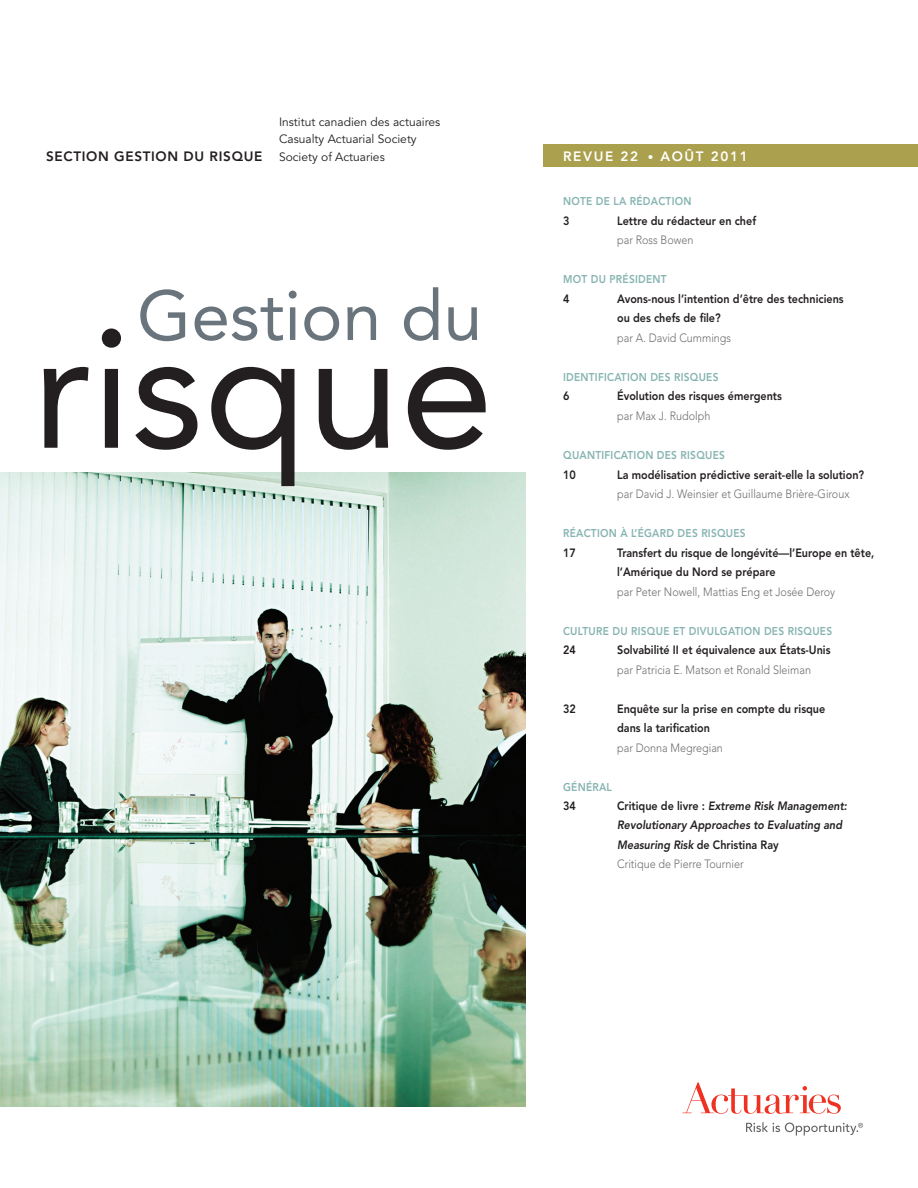
<style>
.page{position:relative;width:918px;height:1188px;background:#fff}
.page>*{position:absolute;margin:0;border:0;box-sizing:border-box;transform-origin:0 0}
.t1{font:800 13.5px "Avenir";letter-spacing:.05em;color:#231f20}
.t2{font:800 13.5px "Avenir";letter-spacing:.12em;color:#fff}
.t3{font:800 12px/19.5px "Avenir";color:#231f20;scale:.9 1}
.t4{font:300 12px "Avenir";color:#6c6d70;scale:.9 1}
.t5{font:italic 800 12px/19.5px "Avenir";color:#231f20;scale:.9 1}
.t6{font:12px/17.4px "Avenir";color:#231f20}
.t7{font:800 11.25px "Avenir";letter-spacing:.025em;color:#86b4b2;scale:.9 1}
.s1{font-weight:300;font-size:11.25px}
.s2{font-style:normal}
.s3{font-weight:300;font-style:normal;color:#6c6d70}
</style>
<div class="page">
<svg style="left:682px;top:1082px;width:159px;height:32px"></svg>
<svg style="left:746px;top:1122px;width:117px;height:14px"></svg>
<div style="left:544px;top:144px;width:374px;height:23px;background:#aaa04d"></div>
<img style="left:0;top:472px;width:526px;height:635px">
<svg style="left:140px;top:287px;width:337px;height:42px"></svg>
<svg style="left:44px;top:329px;width:442px;height:157px"></svg>
<p class="t1" style="left:46px;top:148px;width:218px">Section Gestion Du Risque</p>
<p class="t6" style="left:279px;top:113px;width:163px">Institut canadien des actuaires<br>Casualty Actuarial Society<br>Society of Actuaries</p>
<p class="t2" style="left:563px;top:149px;width:186px">Revue 22 <span class="s1">•</span> aoÛt 2011</p>
<p class="t7" style="left:563px;top:195px;width:144px">N ote de la rédaction</p>
<p class="t3" style="left:563px;top:211px;width:38px">3 L</p>
<p class="t3" style="left:623px;top:211px;width:150px">ettre du rédacteur en chef</p>
<p class="t4" style="left:617px;top:233px;width:86px">par Ross Bowen</p>
<p class="t7" style="left:563px;top:273px;width:117px">Mot du Président</p>
<p class="t3" style="left:563px;top:289px;width:39px">4 A</p>
<p class="t3" style="left:617px;top:289px;width:253px;text-indent:8px">vons-nous l’intention d’être des techniciens ou des chefs de file?</p>
<p class="t4" style="left:617px;top:331px;width:128px">par A. David Cummings</p>
<p class="t7" style="left:563px;top:370px;width:173px">Identification des risques</p>
<p class="t3" style="left:563px;top:387px;width:38px">6 É</p>
<p class="t3" style="left:624px;top:387px;width:177px">volution des risques émergents</p>
<p class="t4" style="left:617px;top:409px;width:105px">par Max J. Rudolph</p>
<p class="t7" style="left:563px;top:448px;width:180px">Quantification des risques</p>
<p class="t3" style="left:563px;top:465px;width:42px">10 L</p>
<p class="t3" style="left:623px;top:465px;width:270px">a modélisation prédictive serait-elle la solution?</p>
<p class="t4" style="left:617px;top:487px;width:260px">par David J. Weinsier et Guillaume Brière-Giroux</p>
<p class="t7" style="left:563px;top:526px;width:203px">Réaction à l’égard des risques</p>
<p class="t3" style="left:563px;top:543px;width:42px">17 T</p>
<p class="t3" style="left:617px;top:543px;width:287px;text-indent:5px">ransfert du risque de longévité—l’Europe en tête, l’Amérique du Nord se prépare</p>
<p class="t4" style="left:617px;top:584px;width:244px">par Peter Nowell, Mattias Eng et Josée Deroy</p>
<p class="t7" style="left:563px;top:624px;width:299px">Culture du risque et divulgation des risques</p>
<p class="t3" style="left:563px;top:640px;width:16px">24</p>
<p class="t3" style="left:617px;top:640px;width:239px">Solvabilité II et équivalence aux États-Unis</p>
<p class="t4" style="left:617px;top:662px;width:217px">par Patricia E. Matson et Ronald Sleiman</p>
<p class="t3" style="left:563px;top:699px;width:42px">32 E</p>
<p class="t3" style="left:617px;top:699px;width:233px;text-indent:7px">nquête sur la prise en compte du risque dans la tarification</p>
<p class="t4" style="left:617px;top:740px;width:119px">par Donna Megregian</p>
<p class="t7" style="left:563px;top:780px;width:56px">Général</p>
<p class="t3" style="left:563px;top:796px;width:43px">34 C</p>
<p class="t5" style="left:617px;top:796px;width:257px;text-indent:7px"><span class="s2">ritique de livre :</span> Extreme Risk Management:<br>Revolutionary Approaches to Evaluating and Measuring Risk <span class="s2">de Christina Ray<br></span><span class="s3">Critique de Pierre Tournier</span></p>
</div>
